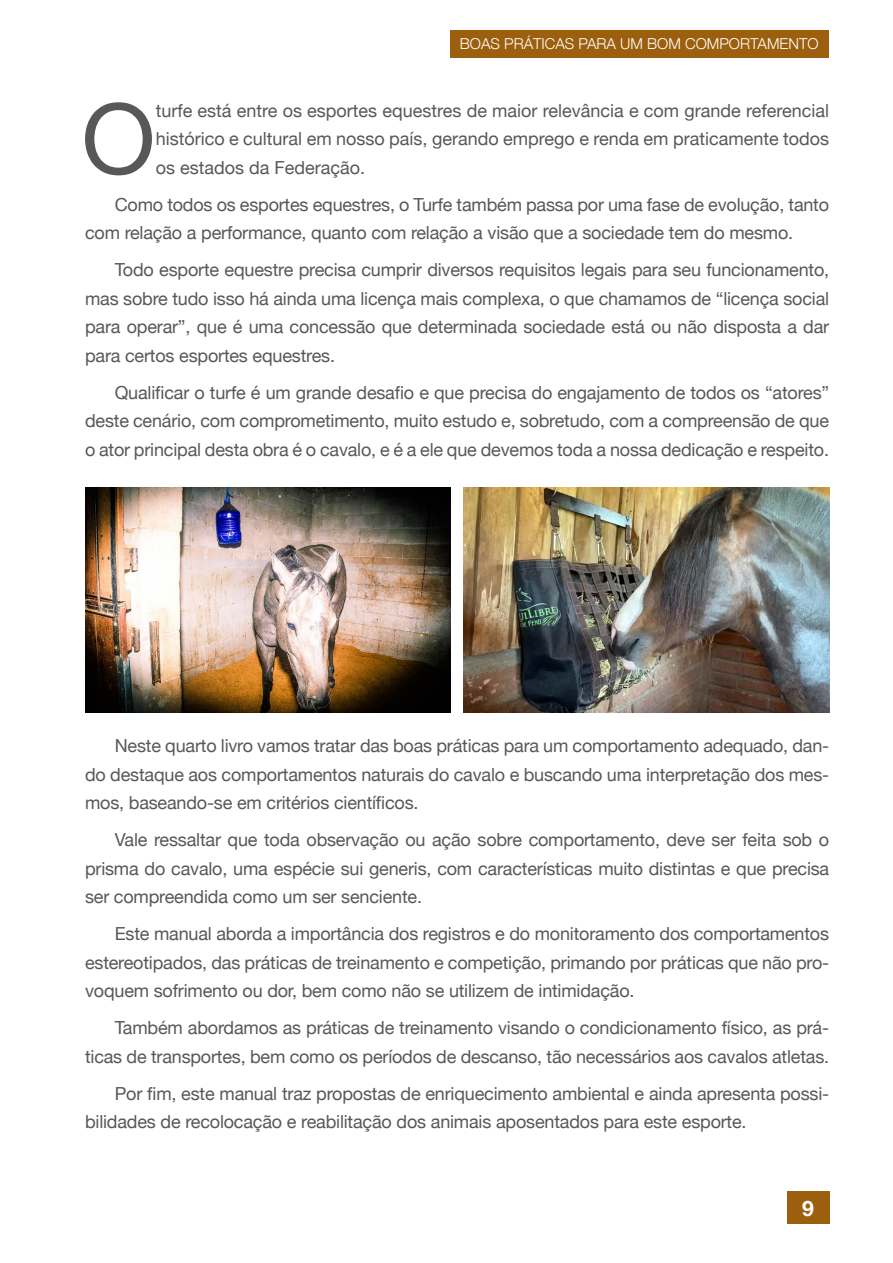
<style>
.page{position:relative;width:893px;height:1263px;background:#fff}
.page>*{position:absolute;margin:0;border:0;box-sizing:border-box;transform-origin:0 0}
.t1{font:97.8px "Helvetica Neue";color:#57585a}
.t2{font:700 21.15px "Helvetica Neue";color:#fff}
.t3{font:18px/28.5px "Helvetica Neue";letter-spacing:-.01em;color:#57585a;text-align:justify}
.t4{font:300 15px "Helvetica Neue";color:#fff}
</style>
<div class="page">
<div style="left:787px;top:1191px;width:42px;height:33px;background:#9c5f0d"></div>
<div style="left:451px;top:30px;width:378px;height:27px;background:#9c5f0d"></div>
<img style="left:85px;top:488px;width:366px;height:224px">
<img style="left:463px;top:488px;width:366px;height:224px">
<p class="t4" style="left:460px;top:34px;width:360px">BOAS PRÁTICAS PARA UM BOM COMPORTAMENTO</p>
<p class="t1" style="left:81px;top:81px;width:76px">O</p>
<p class="t3" style="left:156px;top:96px;width:675px">turfe está entre os esportes equestres de maior relevância e com grande referencial histórico e cultural em nosso país, gerando emprego e renda em praticamente todos os estados da Federação.</p>
<p class="t3" style="left:85px;top:190px;width:746px;text-indent:30px">Como todos os esportes equestres, o Turfe também passa por uma fase de evolução, tanto com relação a performance, quanto com relação a visão que a sociedade tem do mesmo.</p>
<p class="t3" style="left:85px;top:255px;width:746px;text-indent:30px">Todo esporte equestre precisa cumprir diversos requisitos legais para seu funcionamento, mas sobre tudo isso há ainda uma licença mais complexa, o que chamamos de “licença social para operar”, que é uma concessão que determinada sociedade está ou não disposta a dar para certos esportes equestres.</p>
<p class="t3" style="left:85px;top:378px;width:746px;text-indent:30px">Qualificar o turfe é um grande desafio e que precisa do engajamento de todos os “atores” deste cenário, com comprometimento, muito estudo e, sobretudo, com a compreensão de que o ator principal desta obra é o cavalo, e é a ele que devemos toda a nossa dedicação e respeito.</p>
<p class="t3" style="left:85px;top:731px;width:746px;text-indent:30px">Neste quarto livro vamos tratar das boas práticas para um comportamento adequado, dan&shy;do destaque aos comportamentos naturais do cavalo e buscando uma interpretação dos mes&shy;mos, baseando-se em critérios científicos.</p>
<p class="t3" style="left:85px;top:825px;width:746px;text-indent:30px">Vale ressaltar que toda observação ou ação sobre comportamento, deve ser feita sob o prisma do cavalo, uma espécie sui generis, com características muito distintas e que precisa ser compreendida como um ser senciente.</p>
<p class="t3" style="left:85px;top:919px;width:746px;text-indent:30px">Este manual aborda a importância dos registros e do monitoramento dos comportamentos estereotipados, das práticas de treinamento e competição, primando por práticas que não pro&shy;voquem sofrimento ou dor, bem como não se utilizem de intimidação.</p>
<p class="t3" style="left:85px;top:1013px;width:746px;text-align:right">Também abordamos as práticas de treinamento visando o condicionamento físico, as prá&shy;ticas de transportes, bem como os períodos de descanso, tão necessários aos cavalos atletas.</p>
<p class="t3" style="left:85px;top:1079px;width:746px;text-indent:30px">Por fim, este manual traz propostas de enriquecimento ambiental e ainda apresenta possi&shy;bilidades de recolocação e reabilitação dos animais aposentados para este esporte.</p>
<p class="t2" style="left:802px;top:1195px;width:13px">9</p>
</div>
